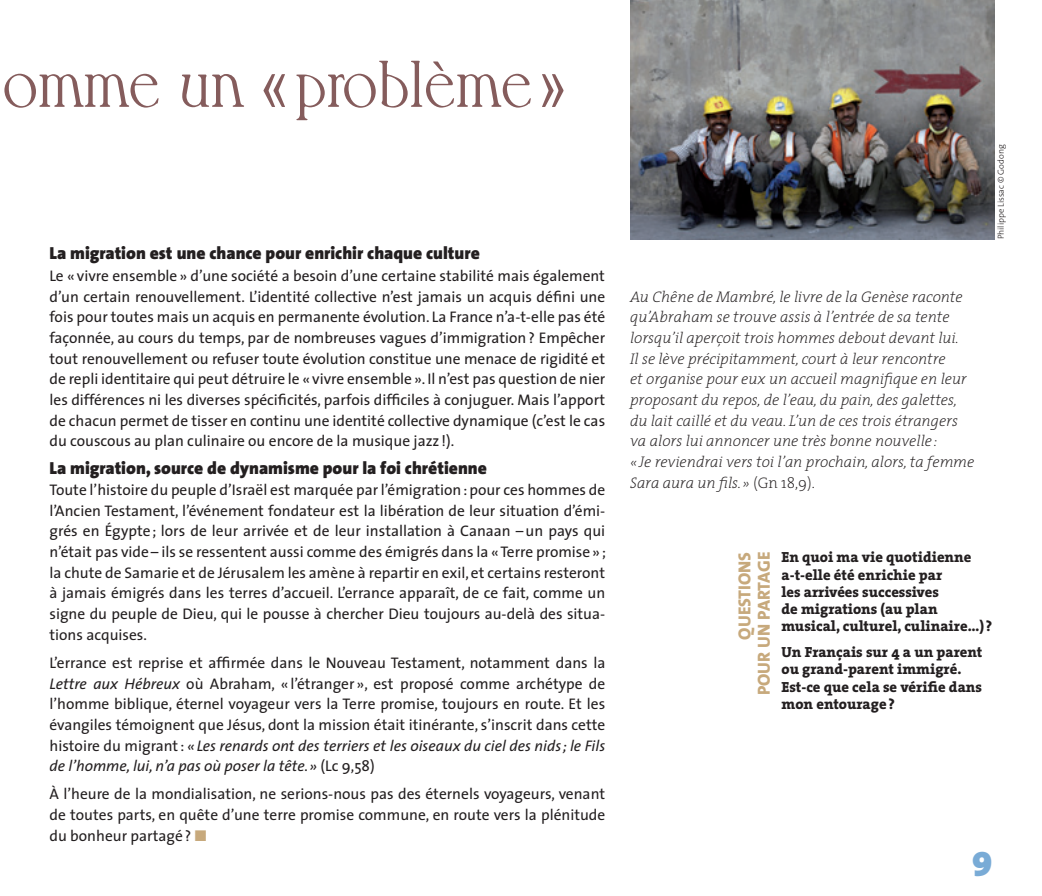
<style>
.page{position:relative;width:1042px;height:896px;background:#fff}
.page>*{position:absolute;margin:0;border:0;box-sizing:border-box;transform-origin:0 0}
.t1{font:300 63.88px "Melbourne";color:#855c5c}
.t2{font:900 35px "The Sans";color:#79abd6}
.t3{font:900 17.5px "The Sans";color:#231f20}
.t4{font:800 17.5px/19.2px "The Sans";color:#c7a97c;text-align:right}
.t5{font:15.4px/20.7px "The Sans";color:#231f20;text-align:justify}
.t6{font:italic 200 15.4px/20.7px "The Serif";color:#231f20}
.t7{font:800 14.7px/17.2px "The Serif";color:#231f20}
.t8{font:300 8.75px "The Sans";color:#231f20}
.s1{font-style:italic}
.s2{color:#c7a97c}
.s3{font-style:normal}
</style>
<div class="page">
<img style="left:630px;top:0;width:364px;height:239px">
<h1 class="t1" style="left:3px;top:45px;width:564px">omme un « problème »</h1>
<p class="t3" style="left:50px;top:238px;width:432px">La migration est une chance pour enrichir chaque culture</p>
<p class="t5" style="left:50px;top:265px;width:557px">Le «vivre ensemble» d’une société a besoin d’une certaine stabilité mais également d’un certain renouvellement. L’identité collective n’est jamais un acquis défini une fois pour toutes mais un acquis en permanente évolution. La France n’a-t-elle pas été façonnée, au cours du temps, par de nombreuses vagues d’immigration? Empêcher tout renouvellement ou refuser toute évolution constitue une menace de rigidité et de repli identitaire qui peut détruire le «vivre ensemble». Il n’est pas question de nier les différences ni les diverses spécificités, parfois difficiles à conjuguer. Mais l’apport de chacun permet de tisser en continu une identité collective dynamique (c’est le cas du couscous au plan culinaire ou encore de la musique jazz !).</p>
<p class="t3" style="left:50px;top:452px;width:439px">La migration, source de dynamisme pour la foi chrétienne</p>
<p class="t5" style="left:50px;top:479px;width:558px">Toute l’histoire du peuple d’Israël est marquée par l’émigration: pour ces hommes de l’Ancien Testament, l’événement fondateur est la libération de leur situation d’émi&shy;grés en Égypte; lors de leur arrivée et de leur installation à Canaan –un pays qui n’était pas vide– ils se ressentent aussi comme des émigrés dans la «Terre promise»; la chute de Samarie et de Jérusalem les amène à repartir en exil, et certains resteront à jamais émigrés dans les terres d’accueil. L’errance apparaît, de ce fait, comme un signe du peuple de Dieu, qui le pousse à chercher Dieu toujours au-delà des situa&shy;tions acquises.</p>
<p class="t5" style="left:49px;top:651px;width:557px">L’errance est reprise et affirmée dans le Nouveau Testament, notamment dans la <span class="s1">Lettre aux Hébreux</span> où Abraham, «l’étranger», est proposé comme archétype de l’homme biblique, éternel voyageur vers la Terre promise, toujours en route. Et les évangiles témoignent que Jésus, dont la mission était itinérante, s’inscrit dans cette histoire du migrant: <span class="s1">« Les renards ont des terriers et les oiseaux du ciel des nids ; le Fils de l’homme, lui, n’a pas où poser la tête. »</span> (Lc 9,58)</p>
<p class="t5" style="left:50px;top:783px;width:557px">À l’heure de la mondialisation, ne serions-nous pas des éternels voyageurs, venant de toutes parts, en quête d’une terre promise commune, en route vers la plénitude du bonheur partagé? <span class="s2">■</span></p>
<p class="t6" style="left:630px;top:285px;width:346px">Au Chêne de Mambré, le livre de la Genèse raconte qu’Abraham se trouve assis à l’entrée de sa tente lorsqu’il aperçoit trois hommes debout devant lui.<br>Il se lève précipitamment, court à leur rencontre<br>et organise pour eux un accueil magnifique en leur proposant du repos, de l’eau, du pain, des galettes, du lait caillé et du veau. L’un de ces trois étrangers va alors lui annoncer une très bonne nouvelle :<br>« Je reviendrai vers toi l’an prochain, alors, ta femme Sara aura un fils. » <span class="s3">(Gn 18,9).</span></p>
<p class="t8" style="left:993px;top:239px;width:96px;rotate:-90deg">Philippe Lissac © Godong</p>
<p class="t4" style="left:734px;top:695px;width:145px;rotate:-90deg">Questions<br>pour un partage</p>
<p class="t7" style="left:781px;top:548px;width:212px">En quoi ma vie quotidienne a-t-elle été enrichie par<br>les arrivées successives<br>de migrations (au plan musical, culturel, culinaire…) ?</p>
<p class="t7" style="left:781px;top:643px;width:202px">Un Français sur 4 a un parent ou grand-parent immigré.<br>Est-ce que cela se vérifie dans mon entourage?</p>
<h2 class="t2" style="left:972px;top:827px;width:22px">9</h2>
</div>
